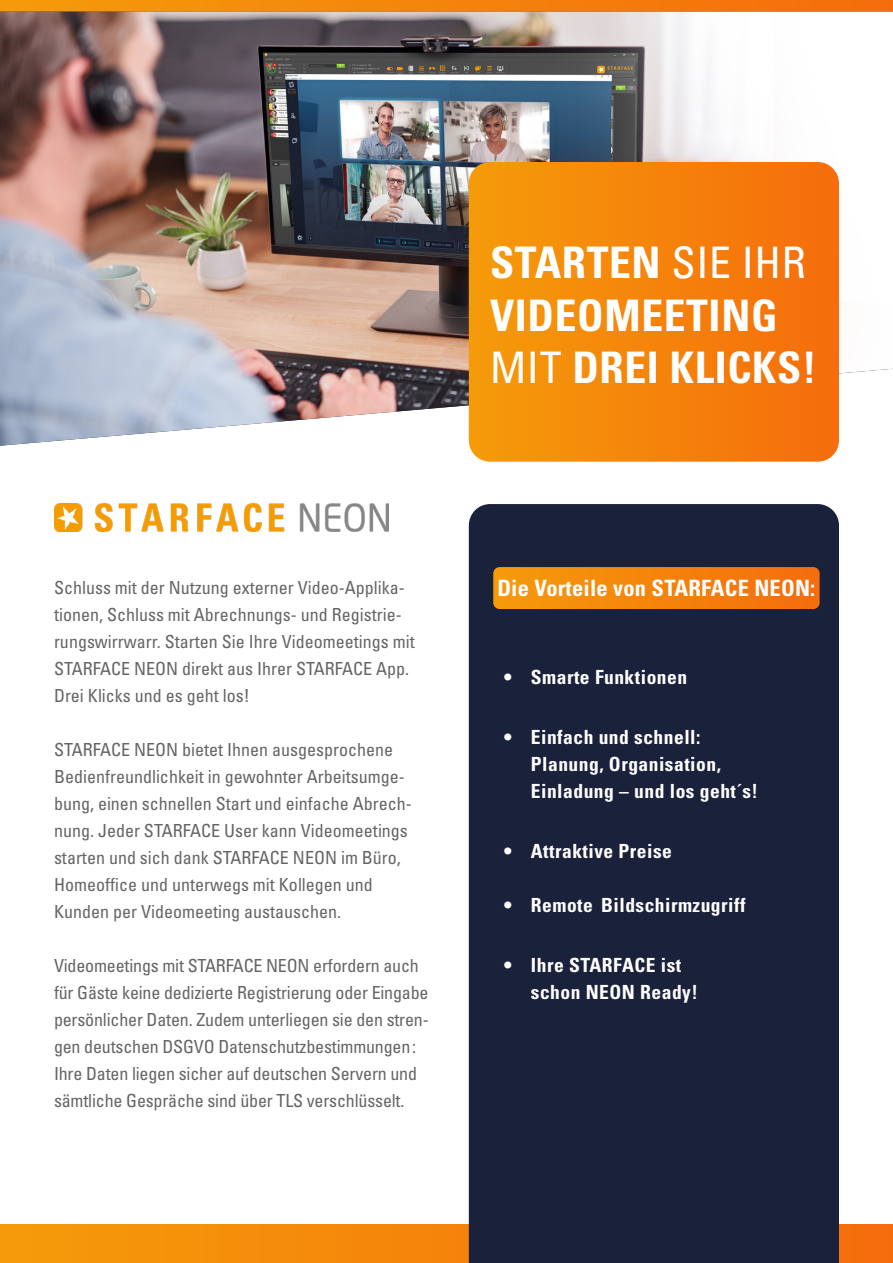
<style>
.page{position:relative;width:893px;height:1263px;background:#fff}
.page>*{position:absolute;margin:0;border:0;box-sizing:border-box;transform-origin:0 0}
.t1{font:700 condensed 43.5px/52.5px "Univers LT Std";letter-spacing:.015em;color:#fff}
.t2{font:700 condensed 22.5px "Univers LT Std";letter-spacing:.01em;color:#fff}
.t3{font:700 condensed 19.5px/27px "Univers LT Std";letter-spacing:.025em;color:#fff}
.t4{font:condensed 18px/27px "Univers LT Std";color:#656565}
.s1{font-weight:400}
</style>
<div class="page">
<svg style="left:0;top:1224px;width:893px;height:39px;background:#f48b0a"></svg>
<div style="left:0;top:0;width:893px;height:18px;background:linear-gradient(to right,#f59b0a,#f56c0c)"></div>
<img style="left:0;top:12px;width:893px;height:434px">
<div style="left:469px;top:504px;width:370px;height:759px;background:#1a213b"></div>
<svg style="left:493px;top:567px;width:327px;height:42px;background:#f3830b"></svg>
<svg style="left:469px;top:162px;width:370px;height:300px;background:#f4840c"></svg>
<img style="left:54px;top:503px;width:334px;height:28px">
<h1 class="t1" style="left:490px;top:236px;width:328px">STARTEN <span class="s1">SIE IHR<br></span>VIDEOMEETING<br><span class="s1">MIT</span> DREI KLICKS!</h1>
<p class="t4" style="left:54px;top:574px;width:362px">Schluss mit der Nutzung externer Video-Applika&shy;tionen, Schluss mit Abrechnungs- und Registrie&shy;rungswirrwarr. Starten Sie Ihre Videomeetings mit STARFACE NEON direkt aus Ihrer STARFACE App.<br>Drei Klicks und es geht los!</p>
<p class="t4" style="left:54px;top:736px;width:359px">STARFACE NEON bietet Ihnen ausgesprochene Bedienfreundlichkeit in gewohnter Arbeitsumge&shy;bung, einen schnellen Start und einfache Abrech&shy;nung. Jeder STARFACE User kann Videomeetings starten und sich dank STARFACE NEON im Büro, Homeoffice und unterwegs mit Kollegen und Kunden per Videomeeting austauschen.</p>
<p class="t4" style="left:54px;top:952px;width:376px">Videomeetings mit STARFACE NEON erfordern auch für Gäste keine dedizierte Registrierung oder Eingabe persönlicher Daten. Zudem unterliegen sie den stren&shy;gen deutschen DSGVO Datenschutzbestimmungen:<br>Ihre Daten liegen sicher auf deutschen Servern und sämtliche Gespräche sind über TLS verschlüsselt.</p>
<p class="t2" style="left:497px;top:574px;width:319px">Die Vorteile von STARFACE NEON:</p>
<p class="t3" style="left:504px;top:663px;width:185px">• Smarte Funktionen</p>
<p class="t3" style="left:531px;top:723px;width:229px;text-indent:-27px">• Einfach und schnell:<br>Planung, Organisation,<br>Einladung – und los geht´s!</p>
<p class="t3" style="left:504px;top:838px;width:170px">• Attraktive Preise</p>
<p class="t3" style="left:504px;top:892px;width:243px">• Remote Bildschirmzugriff</p>
<p class="t3" style="left:531px;top:952px;width:169px;text-indent:-27px">• Ihre STARFACE ist schon NEON Ready!</p>
</div>
